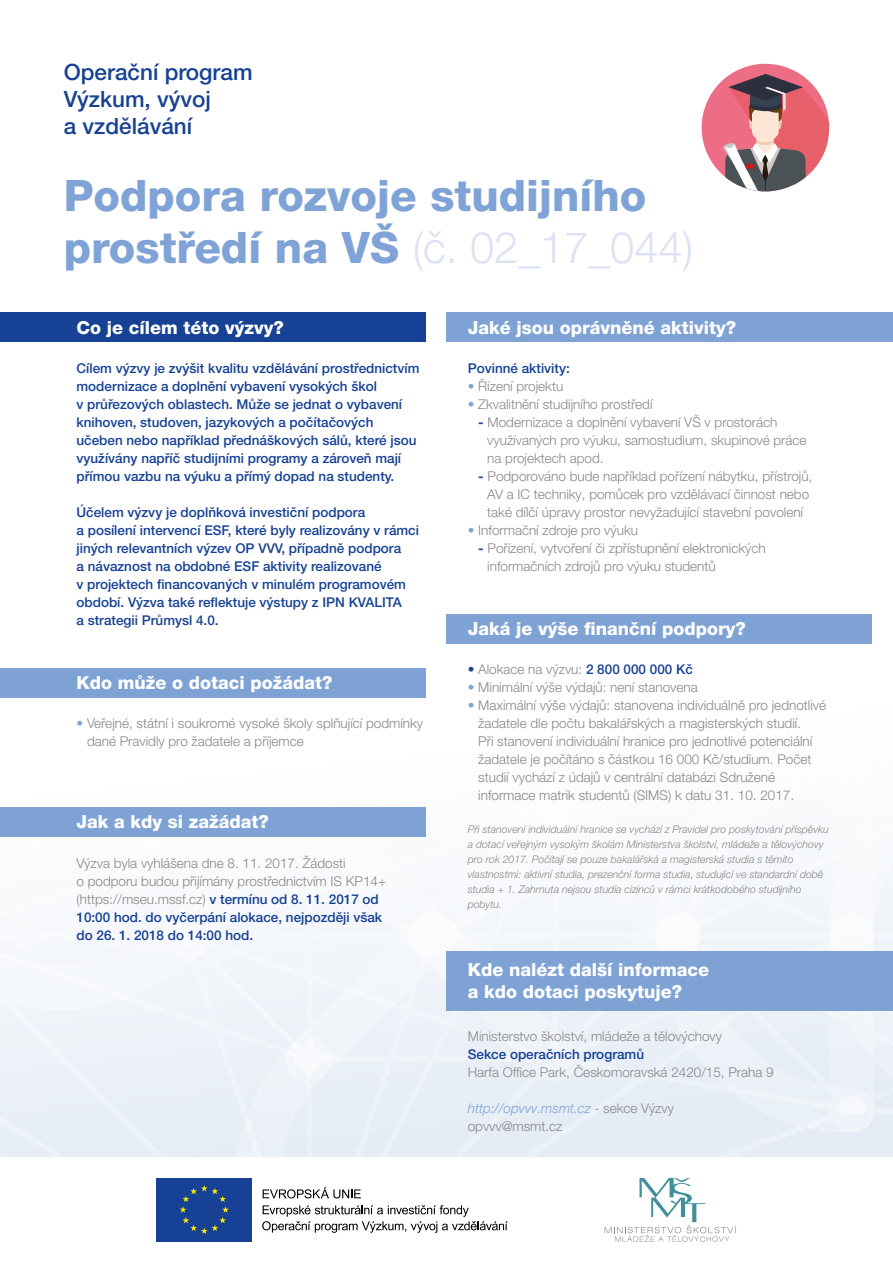
<style>
.page{position:relative;width:893px;height:1263px;background:#fff}
.page>*{position:absolute;margin:0;border:0;box-sizing:border-box;transform-origin:0 0}
.t1{font:800 43.5px/52.2px "Helvetica Neue LT Pro";color:#7fa3d6}
.t2{font:500 22.5px/27px "Helvetica Neue LT Pro";color:#164194}
.t3{font:800 18px/21.6px "Helvetica Neue LT Pro";color:#fff}
.t4{font:300 13.5px/18px "Helvetica Neue LT Pro";color:#878787}
.t5{font:500 13.5px/18px "Helvetica Neue LT Pro";color:#164194}
.t6{font:italic 300 13.5px "Helvetica Neue LT Pro";color:#7fa2d5}
.t7{font:italic 300 10.5px/15px "Helvetica Neue LT Pro";color:#878787}
.s1{font-weight:300;color:#dce2f4}
.s2{color:#7fa3d6}
.s3{font-weight:500;color:#164194}
.s4{font-weight:700;color:#164194}
.s5{font-style:normal;color:#878787}
</style>
<div class="page">
<div style="left:0;top:709px;width:893px;height:447px;background:linear-gradient(to bottom,#fff,#e7edf6)"></div>
<svg style="left:604px;top:1178px;width:132px;height:64px"></svg>
<svg style="left:263px;top:1187px;width:98px;height:11px"></svg>
<svg style="left:262px;top:1205px;width:246px;height:28px"></svg>
<div style="left:156px;top:1178px;width:96px;height:64px;background:#164194"></div>
<svg style="left:180px;top:1185px;width:49px;height:49px"></svg>
<div style="left:0;top:313px;width:425px;height:29px;background:#164194"></div>
<div style="left:446px;top:313px;width:447px;height:29px;background:#7fa2d5"></div>
<div style="left:0;top:807px;width:425px;height:30px;background:#7fa2d5"></div>
<div style="left:0;top:668px;width:425px;height:29px;background:#7fa2d5"></div>
<div style="left:446px;top:614px;width:426px;height:29px;background:#7fa2d5"></div>
<div style="left:446px;top:951px;width:447px;height:59px;background:#7fa2d5"></div>
<div style="left:702px;top:64px;width:127px;height:127px;background:#ed6d85;border-radius:50%"></div>
<svg style="left:723px;top:74px;width:106px;height:118px"></svg>
<p class="t2" style="left:64px;top:58px;width:190px">Operační program<br>Výzkum, vývoj<br>a vzdělávání</p>
<p class="t1" style="left:64px;top:170px;width:631px">Podpora rozvoje studijního prostředí na VŠ <span class="s1">(č. 02_17_044)</span></p>
<p class="t3" style="left:77px;top:317px;width:209px">Co je cílem této výzvy?</p>
<p class="t3" style="left:468px;top:317px;width:270px">Jaké jsou oprávněné aktivity?</p>
<p class="t5" style="left:77px;top:359px;width:344px">Cílem výzvy je zvýšit kvalitu vzdělávání prostřednictvím modernizace a doplnění vybavení vysokých škol<br>v průřezových oblastech. Může se jednat o vybavení knihoven, studoven, jazykových a počítačových učeben nebo například přednáškových sálů, které jsou využívány napříč studijními programy a zároveň mají přímou vazbu na výuku a přímý dopad na studenty.</p>
<p class="t5" style="left:77px;top:503px;width:344px">Účelem výzvy je doplňková investiční podpora<br>a posílení intervencí ESF, které byly realizovány v rámci jiných relevantních výzev OP VVV, případně podpora<br>a návaznost na obdobné ESF aktivity realizované</p>
<p class="t5" style="left:77px;top:575px;width:331px">v projektech financovaných v minulém programovém období. Výzva také reflektuje výstupy z IPN KVALITA a strategii Průmysl 4.0.</p>
<p class="t3" style="left:77px;top:672px;width:258px">Kdo může o dotaci požádat?</p>
<p class="t4" style="left:87px;top:714px;width:338px;text-indent:-10px"><span class="s2">•</span> Veřejné, státní i soukromé vysoké školy splňující podmínky dané Pravidly pro žadatele a příjemce</p>
<p class="t3" style="left:77px;top:811px;width:194px">Jak a kdy si zažádat?</p>
<p class="t4" style="left:77px;top:853px;width:311px">Výzva byla vyhlášena dne 8. 11. 2017. Žádosti<br>o podporu budou přijímány prostřednictvím IS KP14+ (https://mseu.mssf.cz) <span class="s3">v termínu od 8. 11. 2017 od 10:00 hod. do vyčerpání alokace, nejpozději však do 26. 1. 2018 do 14:00 hod.</span></p>
<p class="t5" style="left:468px;top:359px;width:104px">Povinné aktivity:</p>
<p class="t4" style="left:468px;top:377px;width:97px"><span class="s2">•</span> Řízení projektu</p>
<p class="t4" style="left:468px;top:395px;width:186px"><span class="s2">•</span> Zkvalitnění studijního prostředí</p>
<p class="t4" style="left:487px;top:413px;width:321px;text-indent:-9px"><span class="s4">-</span> Modernizace a doplnění vybavení VŠ v prostorách využívaných pro výuku, samostudium, skupinové práce na projektech apod.</p>
<p class="t4" style="left:478px;top:467px;width:336px;text-align:center"><span class="s4">-</span> Podporováno bude například pořízení nábytku, přístrojů,<br>AV a IC techniky, pomůcek pro vzdělávací činnost nebo také dílčí úpravy prostor nevyžadující stavební povolení</p>
<p class="t4" style="left:468px;top:521px;width:172px"><span class="s2">•</span> Informační zdroje pro výuku</p>
<p class="t4" style="left:487px;top:539px;width:280px;text-indent:-9px"><span class="s4">-</span> Pořízení, vytvoření či zpřístupnění elektronických informačních zdrojů pro výuku studentů</p>
<p class="t3" style="left:468px;top:618px;width:280px">Jaká je výše finanční podpory?</p>
<p class="t4" style="left:468px;top:660px;width:227px"><span class="s3">•</span> Alokace na výzvu: <span class="s3">2 800 000 000 Kč</span></p>
<p class="t4" style="left:468px;top:678px;width:232px"><span class="s2">•</span> Minimální výše výdajů: není stanovena</p>
<p class="t4" style="left:478px;top:696px;width:349px;text-indent:-10px"><span class="s2">•</span> Maximální výše výdajů: stanovena individuálně pro jednotlivé žadatele dle počtu bakalářských a magisterských studií.<br>Při stanovení individuální hranice pro jednotlivé potenciální žadatele je počítáno s částkou 16 000 Kč/studium. Počet studií vychází z údajů v centrální databázi Sdružené informace matrik studentů (SIMS) k datu 31. 10. 2017.</p>
<p class="t7" style="left:468px;top:822px;width:362px">Při stanovení individuální hranice se vychází z Pravidel pro poskytování příspěvku a dotací veřejným vysokým školám Ministerstva školství, mládeže a tělovýchovy pro rok 2017. Počítají se pouze bakalářská a magisterská studia s těmito vlastnostmi: aktivní studia, prezenční forma studia, studující ve standardní době studia + 1. Zahrnuta nejsou studia cizinců v rámci krátkodobého studijního pobytu.</p>
<p class="t3" style="left:468px;top:959px;width:243px">Kde nalézt další informace a kdo dotaci poskytuje?</p>
<p class="t4" style="left:468px;top:1027px;width:256px">Ministerstvo školství, mládeže a tělovýchovy</p>
<p class="t5" style="left:468px;top:1045px;width:178px">Sekce operačních programů</p>
<p class="t4" style="left:468px;top:1063px;width:307px">Harfa Office Park, Českomoravská 2420/15, Praha 9</p>
<p class="t6" style="left:468px;top:1100px;width:208px">http://opvvv.msmt.cz <span class="s5">- sekce Výzvy</span></p>
<p class="t4" style="left:468px;top:1117px;width:96px">opvvv@msmt.cz</p>
</div>
